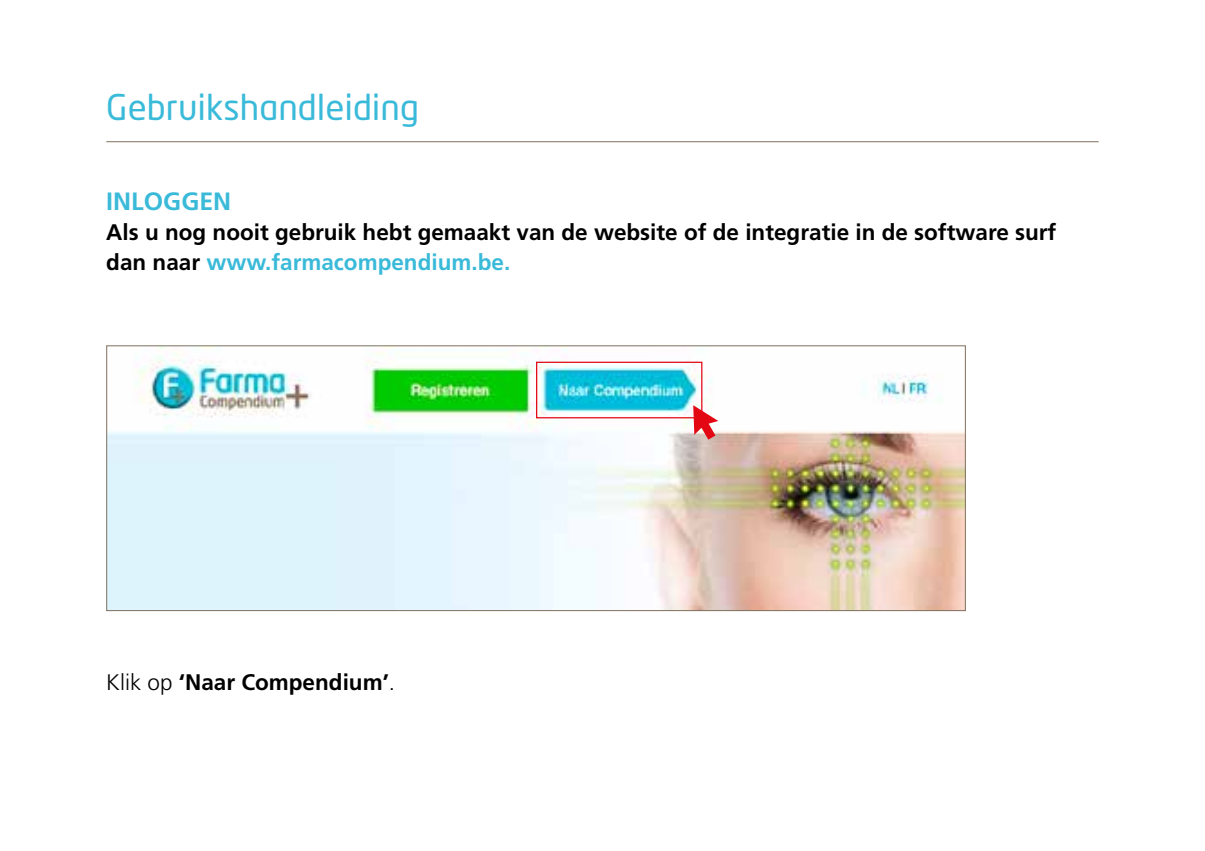
<style>
.page{position:relative;width:1205px;height:851px;background:#fff}
.page>*{position:absolute;margin:0;border:0;box-sizing:border-box;transform-origin:0 0}
.t1{font:35px "Neo Tech";color:#3abad9}
.t2{font:700 25px "Frutiger";color:#3abad9}
.t3{font:700 22.5px/30px "Frutiger";color:#000}
.s1{color:#3abad9}
.s2{font-weight:300}
</style>
<div class="page">
<img style="left:108px;top:347px;width:856px;height:262px">
<hr style="left:106px;top:141px;width:992px;height:1px;background:#80715d">
<div style="left:536px;top:361px;width:166px;height:57px;border:1px solid #e30613"></div>
<svg style="left:693px;top:405px;width:25px;height:34px"></svg>
<h1 class="t1" style="left:106px;top:86px;width:314px">Gebruikshandleiding</h1>
<p class="t2" style="left:106px;top:187px;width:126px">INLOGGEN</p>
<p class="t3" style="left:106px;top:217px;width:951px">Als u nog nooit gebruik hebt gemaakt van de website of de integratie in de software surf dan naar <span class="s1">www.farmacompendium.be.</span></p>
<p class="t3" style="left:106px;top:667px;width:290px"><span class="s2">Klik op</span> ‘Naar Compendium’<span class="s2">.</span></p>
</div>
